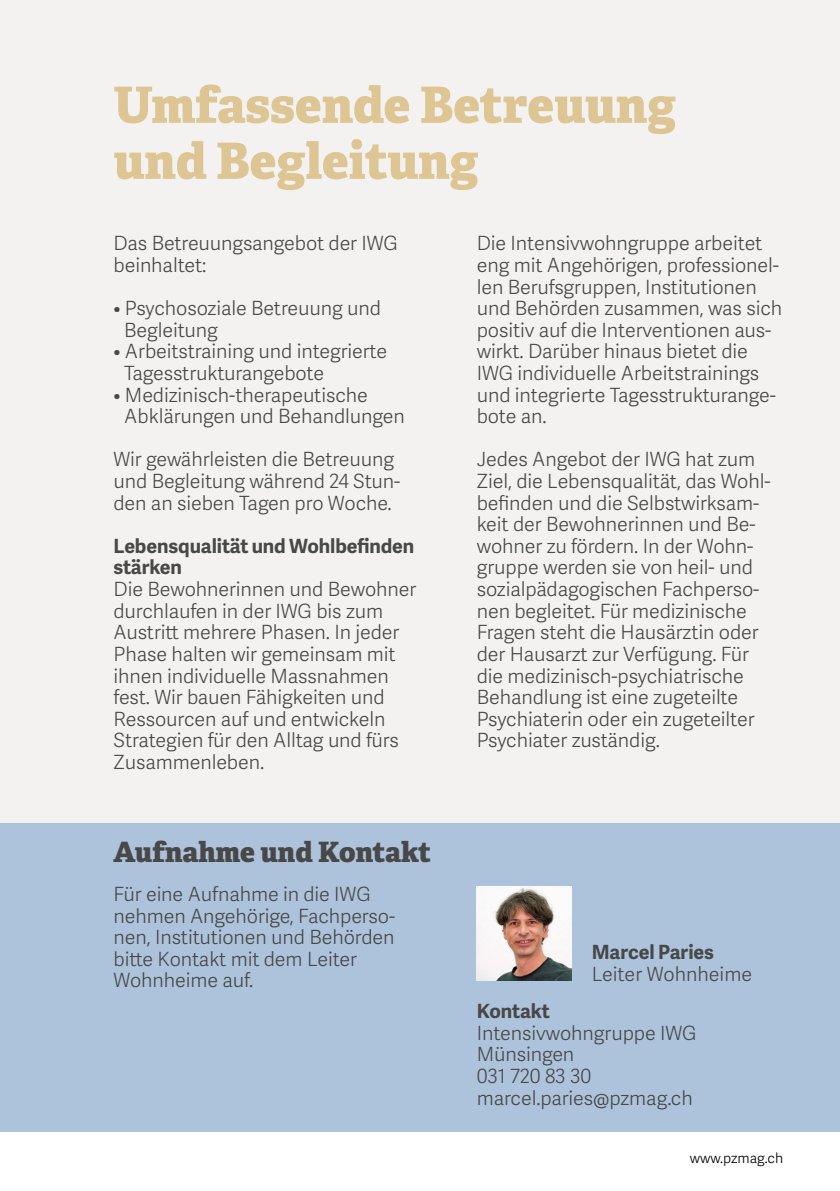
<style>
.page{position:relative;width:840px;height:1191px;background:#fff}
.page>*{position:absolute;margin:0;border:0;box-sizing:border-box;transform-origin:0 0}
.t1{font:800 50px/56px "Adelle";color:#dec694}
.t2{font:800 28px "Adelle";color:#474847}
.t3{font:19.6px/21.6px "Adelle Sans Lt";letter-spacing:-.005em;color:#474847}
.t4{font:700 19.6px/21.6px "Adelle Sans";letter-spacing:-.005em;color:#474847}
.t5{font:14px "Adelle Sans Lt";color:#000}
</style>
<div class="page">
<div style="left:0;top:0;width:839px;height:1131px;background:#f3f2f1"></div>
<div style="left:0;top:822px;width:839px;height:309px;background:#adc3dc"></div>
<img style="left:476px;top:886px;width:95px;height:94px">
<h1 class="t1" style="left:113px;top:77px;width:564px">Umfassende Betreuung und Begleitung</h1>
<p class="t3" style="left:113px;top:232px;width:286px">Das Betreuungsangebot der IWG beinhaltet:</p>
<p class="t3" style="left:124px;top:297px;width:258px;text-indent:-11px">• Psychosoziale Betreuung und<br>Begleitung</p>
<p class="t3" style="left:124px;top:340px;width:264px;text-indent:-11px">• Arbeitstraining und integrierte<br>Tagesstrukturangebote</p>
<p class="t3" style="left:124px;top:383px;width:282px;text-indent:-11px">• Medizinisch-therapeutische<br>Abklärungen und Behandlungen</p>
<p class="t3" style="left:113px;top:448px;width:288px">Wir gewährleisten die Betreuung und Begleitung während 24 Stun&shy;den an sieben Tagen pro Woche.</p>
<p class="t4" style="left:113px;top:534px;width:302px">Lebensqualität und Wohlbefinden stärken</p>
<p class="t3" style="left:113px;top:577px;width:304px">Die Bewohnerinnen und Bewohner durchlaufen in der IWG bis zum<br>Austritt mehrere Phasen. In jeder<br>Phase halten wir gemeinsam mit ihnen individuelle Massnahmen fest. Wir bauen Fähigkeiten und<br>Ressourcen auf und entwickeln<br>Strategien für den Alltag und fürs<br>Zusammenleben.</p>
<h2 class="t2" style="left:113px;top:833px;width:319px">Aufnahme und Kontakt</h2>
<p class="t3" style="left:113px;top:882px;width:283px">Für eine Aufnahme in die IWG nehmen Angehörige, Fachperso&shy;nen, Institutionen und Behörden bitte Kontakt mit dem Leiter<br>Wohnheime auf.</p>
<p class="t3" style="left:476px;top:232px;width:307px">Die Intensivwohngruppe arbeitet eng mit Angehörigen, professionel&shy;len Berufsgruppen, Institutionen und Behörden zusammen, was sich positiv auf die Interventionen aus&shy;wirkt. Darüber hinaus bietet die<br>IWG individuelle Arbeitstrainings und integrierte Tagesstrukturange&shy;bote an.</p>
<p class="t3" style="left:476px;top:448px;width:295px">Jedes Angebot der IWG hat zum<br>Ziel, die Lebensqualität, das Wohl&shy;befinden und die Selbstwirksam&shy;keit der Bewohnerinnen und Be&shy;wohner zu fördern. In der Wohn&shy;gruppe werden sie von heil- und sozialpädagogischen Fachperso&shy;nen begleitet. Für medizinische<br>Fragen steht die Hausärztin oder der Hausarzt zur Verfügung. Für die medizinisch-psychiatrische<br>Behandlung ist eine zugeteilte<br>Psychiaterin oder ein zugeteilter<br>Psychiater zuständig.</p>
<p class="t4" style="left:591px;top:940px;width:124px">Marcel Paries</p>
<p class="t3" style="left:591px;top:962px;width:162px">Leiter Wohnheime</p>
<p class="t4" style="left:476px;top:999px;width:74px">Kontakt</p>
<p class="t3" style="left:476px;top:1021px;width:221px">Intensivwohngruppe IWG<br>Münsingen<br>031 720 83 30 marcel.paries@pzmag.ch</p>
<p class="t5" style="left:689px;top:1147px;width:95px">www.pzmag.ch</p>
</div>
